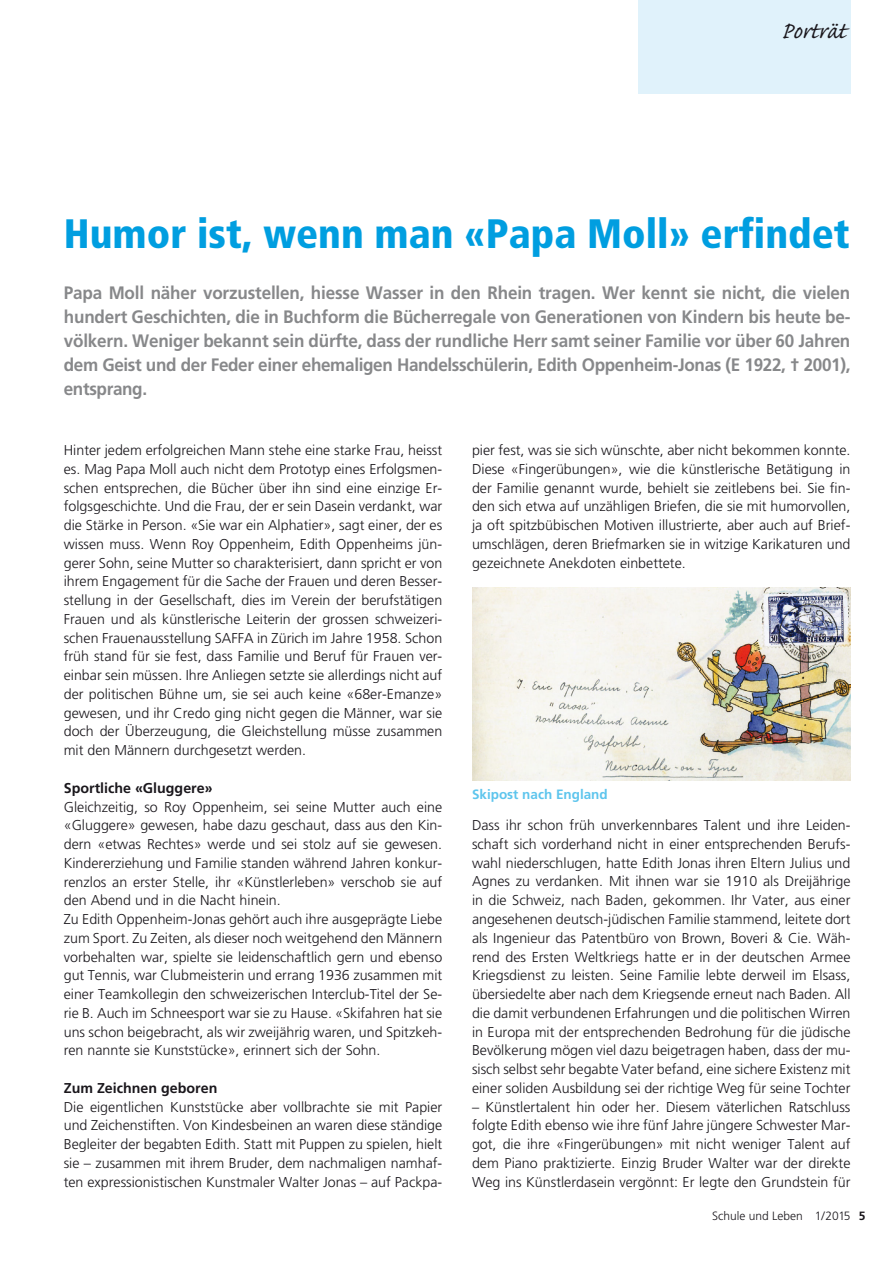
<style>
.page{position:relative;width:893px;height:1263px;background:#fff}
.page>*{position:absolute;margin:0;border:0;box-sizing:border-box;transform-origin:0 0}
.t1{font:900 condensed 41.1px "Frutiger";color:#009ee0}
.t2{font:30px "Caflisch Script";color:#1a171c}
.t3{font:700 18px/24px "Frutiger";letter-spacing:-.02em;color:#87888a;text-align:justify;scale:.95 1}
.t4{font:300 14.25px/18.8px "Frutiger";color:#1a171c;text-align:justify}
.t5{font:700 14.25px "Frutiger";color:#1a171c}
.t6{font:700 13.5px "Frutiger";color:#5ec5ed}
.t7{font:300 12px "Frutiger";color:#1a171c}
.s1{font-weight:700}
</style>
<div class="page">
<div style="left:638px;top:0;width:212px;height:94px;background:#e0f2fb"></div>
<img style="left:472px;top:588px;width:378px;height:192px">
<h2 class="t2" style="left:781px;top:20px;width:67px">Porträt</h2>
<h1 class="t1" style="left:64px;top:217px;width:787px">Humor ist, wenn man «Papa Moll» erfindet</h1>
<p class="t3" style="left:64px;top:282px;width:830px">Papa Moll näher vorzustellen, hiesse Wasser in den Rhein tragen. Wer kennt sie nicht, die vielen hundert Geschichten, die in Buchform die Bücherregale von Generationen von Kindern bis heute be&shy;völkern. Weniger bekannt sein dürfte, dass der rundliche Herr samt seiner Familie vor über 60 Jahren dem Geist und der Feder einer ehemaligen Handelsschülerin, Edith Oppenheim-Jonas (E 1922, † 2001), entsprang.</p>
<p class="t4" style="left:64px;top:442px;width:380px">Hinter jedem erfolgreichen Mann stehe eine starke Frau, heisst es. Mag Papa Moll auch nicht dem Prototyp eines Erfolgsmen&shy;schen entsprechen, die Bücher über ihn sind eine einzige Er&shy;folgsgeschichte. Und die Frau, der er sein Dasein verdankt, war die Stärke in Person. «Sie war ein Alphatier», sagt einer, der es wissen muss. Wenn Roy Oppenheim, Edith Oppenheims jün&shy;gerer Sohn, seine Mutter so charakterisiert, dann spricht er von ihrem Engagement für die Sache der Frauen und deren Besser&shy;stellung in der Gesellschaft, dies im Verein der berufstätigen Frauen und als künstlerische Leiterin der grossen schweizeri&shy;schen Frauenausstellung SAFFA in Zürich im Jahre 1958. Schon früh stand für sie fest, dass Familie und Beruf für Frauen ver&shy;einbar sein müssen. Ihre Anliegen setzte sie allerdings nicht auf der politischen Bühne um, sie sei auch keine «68er-Emanze» gewesen, und ihr Credo ging nicht gegen die Männer, war sie doch der Überzeugung, die Gleichstellung müsse zusammen mit den Männern durchgesetzt werden.</p>
<p class="t5" style="left:64px;top:782px;width:150px">Sportliche «Gluggere»</p>
<p class="t4" style="left:64px;top:798px;width:380px;text-align:left">Gleichzeitig, so Roy Oppenheim, sei seine Mutter auch eine «Gluggere» gewesen, habe dazu geschaut, dass aus den Kin&shy;dern «etwas Rechtes» werde und sei stolz auf sie gewesen.<br>Kindererziehung und Familie standen während Jahren konkur&shy;renzlos an erster Stelle, ihr «Künstlerleben» verschob sie auf den Abend und in die Nacht hinein.<br>Zu Edith Oppenheim-Jonas gehört auch ihre ausgeprägte Liebe zum Sport. Zu Zeiten, als dieser noch weitgehend den Männern vorbehalten war, spielte sie leidenschaftlich gern und ebenso gut Tennis, war Clubmeisterin und errang 1936 zusammen mit einer Teamkollegin den schweizerischen Interclub-Titel der Se&shy;rie B. Auch im Schneesport war sie zu Hause. «Skifahren hat sie uns schon beigebracht, als wir zweijährig waren, und Spitzkeh&shy;ren nannte sie Kunststücke», erinnert sich der Sohn.</p>
<p class="t5" style="left:64px;top:1082px;width:155px">Zum Zeichnen geboren</p>
<p class="t4" style="left:64px;top:1098px;width:380px">Die eigentlichen Kunststücke aber vollbrachte sie mit Papier und Zeichenstiften. Von Kindesbeinen an waren diese ständige Begleiter der begabten Edith. Statt mit Puppen zu spielen, hielt sie – zusammen mit ihrem Bruder, dem nachmaligen namhaf&shy;ten expressionistischen Kunstmaler Walter Jonas – auf Packpa-</p>
<p class="t4" style="left:472px;top:442px;width:380px">pier fest, was sie sich wünschte, aber nicht bekommen konnte.<br>Diese «Fingerübungen», wie die künstlerische Betätigung in der Familie genannt wurde, behielt sie zeitlebens bei. Sie fin&shy;den sich etwa auf unzähligen Briefen, die sie mit humorvollen, ja oft spitzbübischen Motiven illustrierte, aber auch auf Brief&shy;umschlägen, deren Briefmarken sie in witzige Karikaturen und gezeichnete Anekdoten einbettete.</p>
<p class="t6" style="left:472px;top:789px;width:137px">Skipost nach England</p>
<p class="t4" style="left:472px;top:817px;width:380px">Dass ihr schon früh unverkennbares Talent und ihre Leiden&shy;schaft sich vorderhand nicht in einer entsprechenden Berufs&shy;wahl niederschlugen, hatte Edith Jonas ihren Eltern Julius und Agnes zu verdanken. Mit ihnen war sie 1910 als Dreijährige in die Schweiz, nach Baden, gekommen. Ihr Vater, aus einer angesehenen deutsch-jüdischen Familie stammend, leitete dort als Ingenieur das Patentbüro von Brown, Boveri &amp; Cie. Wäh&shy;rend des Ersten Weltkriegs hatte er in der deutschen Armee Kriegsdienst zu leisten. Seine Familie lebte derweil im Elsass, übersiedelte aber nach dem Kriegsende erneut nach Baden. All die damit verbundenen Erfahrungen und die politischen Wirren in Europa mit der entsprechenden Bedrohung für die jüdische Bevölkerung mögen viel dazu beigetragen haben, dass der mu&shy;sisch selbst sehr begabte Vater befand, eine sichere Existenz mit einer soliden Ausbildung sei der richtige Weg für seine Tochter</p>
<p class="t4" style="left:472px;top:1098px;width:380px">– Künstlertalent hin oder her. Diesem väterlichen Ratschluss folgte Edith ebenso wie ihre fünf Jahre jüngere Schwester Mar&shy;got, die ihre «Fingerübungen» mit nicht weniger Talent auf dem Piano praktizierte. Einzig Bruder Walter war der direkte Weg ins Künstlerdasein vergönnt: Er legte den Grundstein für</p>
<p class="t7" style="left:712px;top:1211px;width:155px">Schule und Leben 1/2015 <span class="s1">5</span></p>
</div>
